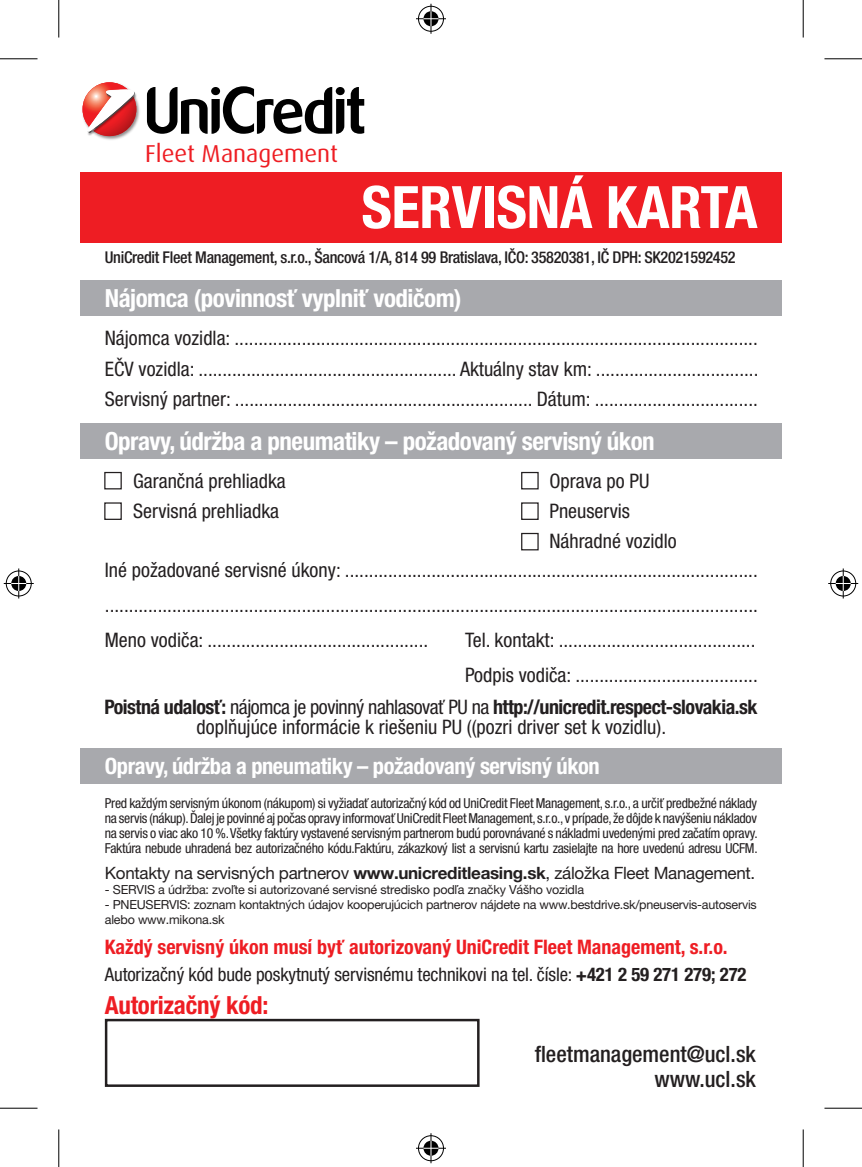
<style>
.page{position:relative;width:862px;height:1167px;background:#fff}
.page>*{position:absolute;margin:0;border:0;box-sizing:border-box;transform-origin:0 0}
.t1{font:700 condensed 58.5px "Helvetica Neue LT Pro";letter-spacing:-.005em;color:#fff}
.t2{font:700 condensed 25px "Helvetica Neue LT Pro";letter-spacing:-.02em;color:#fff}
.t3{font:700 condensed 25px "Helvetica Neue LT Pro";letter-spacing:-.01em;color:#ee1d23}
.t4{font:24.5px "Dax CE";color:#ee1d23}
.t5{font:700 condensed 22.5px "Helvetica Neue LT Pro";letter-spacing:-.02em;color:#fff}
.t6{font:500 condensed 22.5px/25px "Helvetica Neue LT Pro";color:#231f20;text-align:right}
.t7{font:condensed 20px/30px "Helvetica Neue LT Pro";color:#231f20}
.t8{font:700 condensed 20px "Helvetica Neue LT Pro";color:#ee1d23}
.t9{font:condensed 18.75px "Helvetica Neue LT Pro";letter-spacing:-.005em;color:#231f20}
.t10{font:17px "Helvetica Neue LT Pro";letter-spacing:-.02em;color:#231f20}
.t11{font:500 condensed 16.25px "Helvetica Neue LT Pro";letter-spacing:-.02em;color:#231f20}
.t12{font:condensed 13.75px/15px "Helvetica Neue LT Pro";letter-spacing:-.02em;color:#231f20;text-align:justify}
.t13{font:12.5px/15px "Helvetica Neue LT Pro";letter-spacing:-.02em;color:#231f20}
.s1{font-weight:700}
</style>
<div class="page">
<div style="left:80px;top:172px;width:702px;height:70px;background:#ee1d23"></div>
<img style="left:82px;top:83px;width:58px;height:57px">
<svg style="left:83px;top:82px;width:53px;height:54px"></svg>
<img style="left:87px;top:90px;width:51px;height:47px">
<svg style="left:87px;top:89px;width:48px;height:44px"></svg>
<svg style="left:147px;top:86px;width:217px;height:48px"></svg>
<div style="left:80px;top:281px;width:702px;height:35px;background:#a8a9ad"></div>
<div style="left:80px;top:423px;width:702px;height:35px;background:#a8a9ad"></div>
<div style="left:80px;top:748px;width:702px;height:36px;background:#a8a9ad"></div>
<div style="left:105px;top:1018px;width:374px;height:68px;border:2px solid #231f20"></div>
<div style="left:104px;top:472px;width:18px;height:17px;border:1px solid #231f20"></div>
<div style="left:521px;top:472px;width:17px;height:17px;border:1px solid #231f20"></div>
<div style="left:104px;top:502px;width:18px;height:18px;border:1px solid #231f20"></div>
<div style="left:521px;top:502px;width:17px;height:18px;border:1px solid #231f20"></div>
<div style="left:521px;top:533px;width:17px;height:17px;border:1px solid #231f20"></div>
<hr style="left:0;top:58px;width:38px;height:1px;background:#000">
<hr style="left:824px;top:58px;width:38px;height:1px;background:#000">
<hr style="left:0;top:1107px;width:38px;height:1px;background:#000">
<hr style="left:824px;top:1107px;width:38px;height:1px;background:#000">
<hr style="left:58px;top:0;width:1px;height:37px;background:#000">
<hr style="left:58px;top:1129px;width:1px;height:37px;background:#000">
<hr style="left:802px;top:0;width:1px;height:37px;background:#000">
<hr style="left:802px;top:1129px;width:1px;height:37px;background:#000">
<div style="left:417px;top:5px;width:28px;height:28px;border:3px solid #fff;border-radius:50%"></div>
<hr style="left:416px;top:17px;width:30px;height:3px;background:#fff">
<hr style="left:429px;top:4px;width:3px;height:30px;background:#fff">
<div style="left:422px;top:10px;width:18px;height:18px;border:3px solid #fff;border-radius:50%"></div>
<div style="left:418px;top:6px;width:26px;height:26px;border:1px solid #000;border-radius:50%"></div>
<hr style="left:416px;top:18px;width:30px;height:1px;background:#000">
<hr style="left:430px;top:4px;width:1px;height:30px;background:#000">
<svg style="left:423px;top:11px;width:15px;height:15px"></svg>
<div style="left:417px;top:1134px;width:28px;height:28px;border:3px solid #fff;border-radius:50%"></div>
<hr style="left:416px;top:1146px;width:30px;height:3px;background:#fff">
<hr style="left:429px;top:1133px;width:3px;height:30px;background:#fff">
<div style="left:422px;top:1139px;width:18px;height:18px;border:3px solid #fff;border-radius:50%"></div>
<div style="left:418px;top:1135px;width:26px;height:25px;border:1px solid #000;border-radius:50%"></div>
<hr style="left:416px;top:1147px;width:30px;height:1px;background:#000">
<hr style="left:430px;top:1133px;width:1px;height:30px;background:#000">
<svg style="left:423px;top:1140px;width:15px;height:15px"></svg>
<div style="left:5px;top:569px;width:28px;height:28px;border:3px solid #fff;border-radius:50%"></div>
<hr style="left:4px;top:582px;width:30px;height:3px;background:#fff">
<hr style="left:17px;top:568px;width:3px;height:30px;background:#fff">
<div style="left:10px;top:574px;width:18px;height:18px;border:3px solid #fff;border-radius:50%"></div>
<div style="left:6px;top:570px;width:26px;height:26px;border:1px solid #000;border-radius:50%"></div>
<hr style="left:4px;top:583px;width:30px;height:1px;background:#000">
<hr style="left:18px;top:568px;width:1px;height:30px;background:#000">
<svg style="left:11px;top:576px;width:15px;height:15px"></svg>
<div style="left:829px;top:569px;width:28px;height:28px;border:3px solid #fff;border-radius:50%"></div>
<hr style="left:828px;top:582px;width:30px;height:3px;background:#fff">
<hr style="left:841px;top:568px;width:3px;height:30px;background:#fff">
<div style="left:834px;top:574px;width:18px;height:18px;border:3px solid #fff;border-radius:50%"></div>
<div style="left:830px;top:570px;width:26px;height:26px;border:1px solid #000;border-radius:50%"></div>
<hr style="left:828px;top:583px;width:30px;height:1px;background:#000">
<hr style="left:842px;top:568px;width:1px;height:30px;background:#000">
<svg style="left:835px;top:576px;width:15px;height:15px"></svg>
<p class="t4" style="left:145px;top:138px;width:195px">Fleet Management</p>
<h1 class="t1" style="left:361px;top:172px;width:397px">SERVISNÁ KARTA</h1>
<p class="t11" style="left:105px;top:248px;width:632px">UniCredit Fleet Management, s.r.o., Šancová 1/A, 814 99 Bratislava, IČO: 35820381, IČ DPH: SK2021592452</p>
<p class="t2" style="left:105px;top:283px;width:358px">Nájomca (povinnosť vyplniť vodičom)</p>
<p class="t7" style="left:105px;top:323px;width:655px;text-align:justify">Nájomca vozidla: .............................................................................................................<br>EČV vozidla: ...................................................... Aktuálny stav km: ..................................<br>Servisný partner: .............................................................. Dátum: ..................................</p>
<p class="t2" style="left:105px;top:425px;width:551px">Opravy, údržba a pneumatiky – požadovaný servisný úkon</p>
<p class="t7" style="left:133px;top:465px;width:154px">Garančná prehliadka<br>Servisná prehliadka</p>
<p class="t7" style="left:549px;top:465px;width:129px">Oprava po PU<br>Pneuservis<br>Náhradné vozidlo</p>
<p class="t7" style="left:105px;top:552px;width:654px;line-height:35px;text-align:justify">Iné požadované servisné úkony: ...................................................................................... ........................................................................................................................................<br>Meno vodiča: ..............................................</p>
<p class="t7" style="left:465px;top:622px;width:294px;line-height:35px">Tel. kontakt: .........................................<br>Podpis vodiča: ......................................</p>
<p class="t7" style="left:104px;top:697px;width:654px;line-height:20px;text-align:center"><span class="s1">Poistná udalosť:</span> nájomca je povinný nahlasovať PU na <span class="s1">http://unicredit.respect-slovakia.sk </span>doplňujúce informácie k riešeniu PU ((pozri driver set k vozidlu).</p>
<p class="t5" style="left:105px;top:752px;width:496px">Opravy, údržba a pneumatiky – požadovaný servisný úkon</p>
<p class="t12" style="left:105px;top:795px;width:654px">Pred každým servisným úkonom (nákupom) si vyžiadať autorizačný kód od UniCredit Fleet Management, s.r.o., a určiť predbežné náklady na servis (nákup). Ďalej je povinné aj počas opravy informovať UniCredit Fleet Management, s.r.o., v prípade, že dôjde k navýšeniu nákladov na servis o viac ako 10 %. Všetky faktúry vystavené servisným partnerom budú porovnávané s nákladmi uvedenými pred začatím opravy.<br>Faktúra nebude uhradená bez autorizačného kódu.Faktúru, zákazkový list a servisnú kartu zasielajte na hore uvedenú adresu UCFM.</p>
<p class="t10" style="left:105px;top:863px;width:652px">Kontakty na servisných partnerov <span class="s1">www.unicreditleasing.sk</span>, záložka Fleet Management.</p>
<p class="t13" style="left:105px;top:882px;width:481px">- SERVIS a údržba: zvoľte si autorizované servisné stredisko podľa značky Vášho vozidla</p>
<p class="t13" style="left:105px;top:897px;width:653px">- PNEUSERVIS: zoznam kontaktných údajov kooperujúcich partnerov nájdete na www.bestdrive.sk/pneuservis-autoservis alebo www.mikona.sk</p>
<p class="t8" style="left:105px;top:934px;width:624px">Každý servisný úkon musí byť autorizovaný UniCredit Fleet Management, s.r.o.</p>
<p class="t9" style="left:105px;top:963px;width:643px">Autorizačný kód bude poskytnutý servisnému technikovi na tel. čísle: <span class="s1">+421 2 59 271 279; 272</span></p>
<p class="t3" style="left:105px;top:989px;width:165px">Autorizačný kód:</p>
<p class="t6" style="left:534px;top:1041px;width:223px">fleetmanagement@ucl.sk www.ucl.sk</p>
</div>
